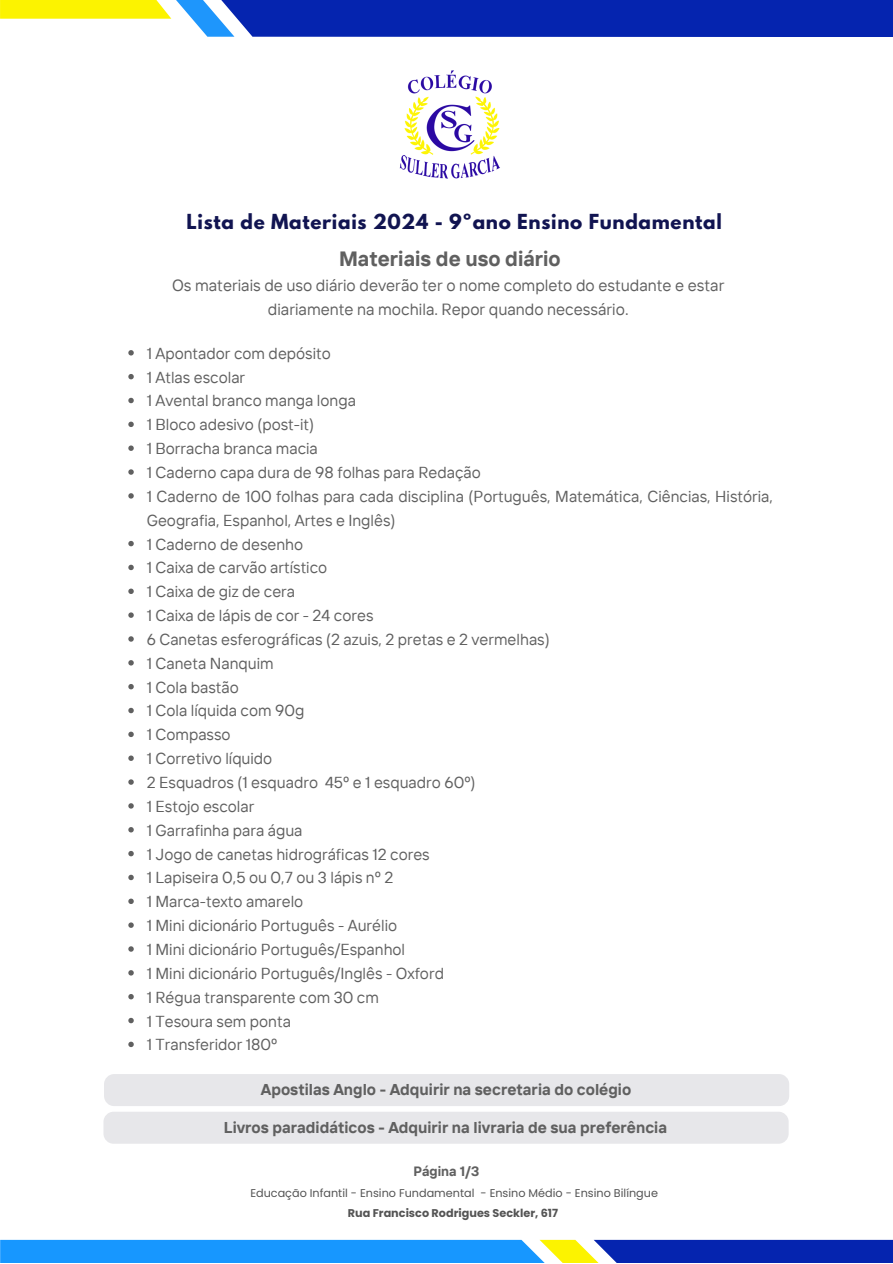
<style>
.page{position:relative;width:893px;height:1264px;background:#fff}
.page>*{position:absolute;margin:0;border:0;box-sizing:border-box;transform-origin:0 0}
.t1{font:700 20.7px "TT Interphases";color:#606060}
.t2{font:700 18.3px "League Spartan";letter-spacing:.035em;color:#111451}
.t3{font:16.2px/24.8px "TT Interphases";color:#606060;text-align:center}
.t4{font:15.9px/23.9px "TT Interphases";color:#606060}
.t5{font:700 15.6px "TT Interphases";color:#606060}
.t6{font:700 13.5px "TT Interphases";color:#606060}
.t7{font:11.25px "Poppins";color:#545454}
.t8{font:700 11.25px "Poppins";color:#545454}
</style>
<div class="page">
<img style="left:399px;top:70px;width:101px;height:109px">
<svg style="left:0;top:0;width:892px;height:37px;background:#415aac"></svg>
<svg style="left:0;top:1239px;width:892px;height:23px;background:#2c7edc"></svg>
<svg style="left:128px;top:350px;width:6px;height:5px"></svg>
<svg style="left:128px;top:374px;width:6px;height:5px"></svg>
<svg style="left:128px;top:398px;width:6px;height:5px"></svg>
<svg style="left:128px;top:421px;width:6px;height:6px"></svg>
<svg style="left:128px;top:445px;width:6px;height:6px"></svg>
<svg style="left:128px;top:469px;width:6px;height:6px"></svg>
<svg style="left:128px;top:493px;width:6px;height:5px"></svg>
<svg style="left:128px;top:541px;width:6px;height:5px"></svg>
<svg style="left:128px;top:564px;width:6px;height:6px"></svg>
<svg style="left:128px;top:588px;width:6px;height:6px"></svg>
<svg style="left:128px;top:612px;width:6px;height:6px"></svg>
<svg style="left:128px;top:636px;width:6px;height:5px"></svg>
<svg style="left:128px;top:660px;width:6px;height:5px"></svg>
<svg style="left:128px;top:684px;width:6px;height:5px"></svg>
<svg style="left:128px;top:707px;width:6px;height:6px"></svg>
<svg style="left:128px;top:731px;width:6px;height:6px"></svg>
<svg style="left:128px;top:755px;width:6px;height:6px"></svg>
<svg style="left:128px;top:779px;width:6px;height:5px"></svg>
<svg style="left:128px;top:803px;width:6px;height:5px"></svg>
<svg style="left:128px;top:827px;width:6px;height:5px"></svg>
<svg style="left:128px;top:851px;width:6px;height:5px"></svg>
<svg style="left:128px;top:874px;width:6px;height:6px"></svg>
<svg style="left:128px;top:898px;width:6px;height:6px"></svg>
<svg style="left:128px;top:922px;width:6px;height:5px"></svg>
<svg style="left:128px;top:946px;width:6px;height:5px"></svg>
<svg style="left:128px;top:970px;width:6px;height:5px"></svg>
<svg style="left:128px;top:994px;width:6px;height:5px"></svg>
<svg style="left:128px;top:1017px;width:6px;height:6px"></svg>
<svg style="left:128px;top:1041px;width:6px;height:6px"></svg>
<div style="left:104px;top:1074px;width:685px;height:32px;background:#e7e7ea;border-radius:10px"></div>
<div style="left:103px;top:1111px;width:685px;height:32px;background:#e7e7ea;border-radius:10px"></div>
<p class="t2" style="left:186px;top:212px;width:536px">Lista de Materiais 2024 - 9ºano Ensino Fundamental</p>
<p class="t1" style="left:339px;top:245px;width:223px">Materiais de uso diário</p>
<p class="t3" style="left:172px;top:272px;width:553px">Os materiais de uso diário deverão ter o nome completo do estudante e estar diariamente na mochila. Repor quando necessário.</p>
<p class="t4" style="left:147px;top:341px;width:186px">1 Apontador com depósito</p>
<p class="t4" style="left:147px;top:365px;width:100px">1 Atlas escolar</p>
<p class="t4" style="left:147px;top:388px;width:211px">1 Avental branco manga longa</p>
<p class="t4" style="left:147px;top:412px;width:169px">1 Bloco adesivo (post-it)</p>
<p class="t4" style="left:147px;top:436px;width:173px">1 Borracha branca macia</p>
<p class="t4" style="left:147px;top:460px;width:335px">1 Caderno capa dura de 98 folhas para Redação</p>
<p class="t4" style="left:147px;top:484px;width:627px">1 Caderno de 100 folhas para cada disciplina (Português, Matemática, Ciências, História,<br>Geografia, Espanhol, Artes e Inglês)</p>
<p class="t4" style="left:147px;top:531px;width:158px">1 Caderno de desenho</p>
<p class="t4" style="left:147px;top:555px;width:182px">1 Caixa de carvão artístico</p>
<p class="t4" style="left:147px;top:579px;width:150px">1 Caixa de giz de cera</p>
<p class="t4" style="left:147px;top:603px;width:228px">1 Caixa de lápis de cor - 24 cores</p>
<p class="t4" style="left:147px;top:627px;width:404px">6 Canetas esferográficas (2 azuis, 2 pretas e 2 vermelhas)</p>
<p class="t4" style="left:147px;top:651px;width:128px">1 Caneta Nanquim</p>
<p class="t4" style="left:147px;top:674px;width:94px">1 Cola bastão</p>
<p class="t4" style="left:147px;top:698px;width:159px">1 Cola líquida com 90g</p>
<p class="t4" style="left:147px;top:722px;width:85px">1 Compasso</p>
<p class="t4" style="left:147px;top:746px;width:127px">1 Corretivo líquido</p>
<p class="t4" style="left:147px;top:770px;width:330px">2 Esquadros (1 esquadro 45º e 1 esquadro 60º)</p>
<p class="t4" style="left:147px;top:794px;width:109px">1 Estojo escolar</p>
<p class="t4" style="left:147px;top:817px;width:157px">1 Garrafinha para água</p>
<p class="t4" style="left:147px;top:841px;width:284px">1 Jogo de canetas hidrográficas 12 cores</p>
<p class="t4" style="left:147px;top:865px;width:248px">1 Lapiseira 0,5 ou 0,7 ou 3 lápis nº 2</p>
<p class="t4" style="left:147px;top:889px;width:158px">1 Marca-texto amarelo</p>
<p class="t4" style="left:147px;top:913px;width:252px">1 Mini dicionário Português - Aurélio</p>
<p class="t4" style="left:147px;top:937px;width:260px">1 Mini dicionário Português/Espanhol</p>
<p class="t4" style="left:147px;top:960px;width:299px">1 Mini dicionário Português/Inglês - Oxford</p>
<p class="t4" style="left:147px;top:984px;width:234px">1 Régua transparente com 30 cm</p>
<p class="t4" style="left:147px;top:1008px;width:146px">1 Tesoura sem ponta</p>
<p class="t4" style="left:147px;top:1032px;width:132px">1 Transferidor 180º</p>
<p class="t5" style="left:261px;top:1079px;width:372px">Apostilas Anglo - Adquirir na secretaria do colégio</p>
<p class="t5" style="left:224px;top:1117px;width:444px">Livros paradidáticos - Adquirir na livraria de sua preferência</p>
<p class="t6" style="left:413px;top:1162px;width:67px">Página 1/3</p>
<p class="t7" style="left:250px;top:1185px;width:409px">Educação Infantil - Ensino Fundamental - Ensino Médio - Ensino Bilíngue</p>
<p class="t8" style="left:348px;top:1204px;width:212px">Rua Francisco Rodrigues Seckler, 617</p>
</div>
